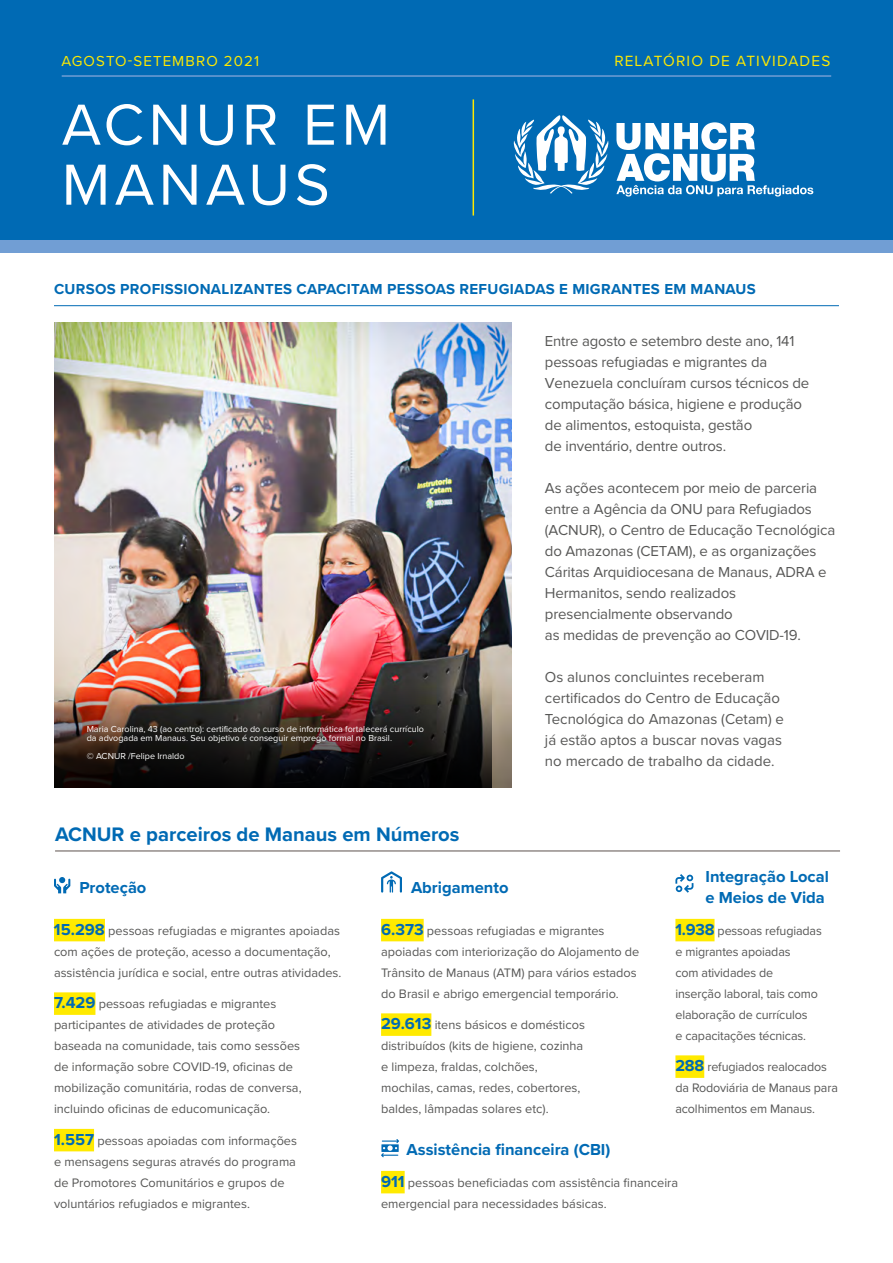
<style>
.page{position:relative;width:893px;height:1263px;background:#fff}
.page>*{position:absolute;margin:0;border:0;box-sizing:border-box;transform-origin:0 0}
.t1{font:60px/60px "Proxima Nova";letter-spacing:.075em;color:#fff}
.t2{font:700 20.25px "Proxima Nova";color:#006ab4}
.t3{font:700 16.5px/21px "Proxima Nova";color:#006ab4}
.t4{font:15.3px "Proxima Nova";letter-spacing:.075em;color:#ffea00}
.t5{font:15px/21px "Proxima Nova";letter-spacing:-.01em;color:#575756}
.t6{font:700 15px "Proxima Nova";letter-spacing:.02em;color:#006ab4}
.t7{font:15px "Proxima Nova";letter-spacing:.075em;color:#ffea00}
.t8{font:12.75px/21px "Proxima Nova";color:#575756}
.t9{font:9px/9.1px "Proxima Nova";color:#fff}
.s1{font-weight:700;font-size:16.5px;color:#006ab4}
</style>
<div class="page">
<img style="left:54px;top:322px;width:458px;height:466px">
<hr style="left:54px;top:305px;width:785px;height:1px;background:#006ab4">
<img style="left:54px;top:657px;width:438px;height:131px">
<hr style="left:55px;top:850px;width:785px;height:1px;background:#5d514d">
<div style="left:54px;top:919px;width:51px;height:22px;background:#ffea00"></div>
<div style="left:54px;top:992px;width:41px;height:23px;background:#ffea00"></div>
<div style="left:54px;top:1129px;width:40px;height:22px;background:#ffea00"></div>
<svg style="left:54px;top:877px;width:16px;height:16px"></svg>
<div style="left:381px;top:1171px;width:24px;height:22px;background:#ffea00"></div>
<svg style="left:381px;top:1139px;width:18px;height:18px"></svg>
<svg style="left:381px;top:871px;width:21px;height:22px"></svg>
<div style="left:675px;top:919px;width:39px;height:22px;background:#ffea00"></div>
<div style="left:675px;top:1055px;width:29px;height:23px;background:#ffea00"></div>
<svg style="left:675px;top:874px;width:18px;height:19px"></svg>
<div style="left:381px;top:919px;width:43px;height:22px;background:#ffea00"></div>
<div style="left:381px;top:1013px;width:50px;height:23px;background:#ffea00"></div>
<div style="left:0;top:0;width:893px;height:244px;background:#006ab4"></div>
<hr style="left:473px;top:99px;width:1px;height:117px;background:#ffe900">
<svg style="left:513px;top:115px;width:96px;height:79px"></svg>
<svg style="left:616px;top:122px;width:197px;height:75px"></svg>
<div style="left:0;top:240px;width:893px;height:13px;background:#719ed4"></div>
<hr style="left:62px;top:75px;width:769px;height:2px;background:#719ed4">
<p class="t7" style="left:61px;top:50px;width:199px">AGOSTO-SETEMBRO 2021</p>
<p class="t4" style="left:614px;top:49px;width:217px">RELATÓRIO DE ATIVIDADES</p>
<h1 class="t1" style="left:62px;top:92px;width:330px">ACNUR EM<br>MANAUS</h1>
<p class="t6" style="left:54px;top:278px;width:703px">CURSOS PROFISSIONALIZANTES CAPACITAM PESSOAS REFUGIADAS E MIGRANTES EM MANAUS</p>
<p class="t9" style="left:87px;top:724px;width:339px">Maria Carolina, 43 (ao centro): certificado do curso de informática fortalecerá currículo da advogada em Manaus. Seu objetivo é conseguir emprego formal no Brasil.</p>
<p class="t9" style="left:87px;top:751px;width:99px">© ACNUR /Felipe Irnaldo</p>
<p class="t5" style="left:545px;top:330px;width:266px">Entre agosto e setembro deste ano, 141 pessoas refugiadas e migrantes da Venezuela concluíram cursos técnicos de computação básica, higiene e produção de alimentos, estoquista, gestão<br>de inventário, dentre outros.</p>
<p class="t5" style="left:545px;top:479px;width:292px">As ações acontecem por meio de parceria entre a Agência da ONU para Refugiados (ACNUR), o Centro de Educação Tecnológica do Amazonas (CETAM), e as organizações Cáritas Arquidiocesana de Manaus, ADRA e Hermanitos, sendo realizados presencialmente observando<br>as medidas de prevenção ao COVID-19.</p>
<p class="t5" style="left:545px;top:667px;width:241px">Os alunos concluintes receberam certificados do Centro de Educação Tecnológica do Amazonas (Cetam) e já estão aptos a buscar novas vagas no mercado de trabalho da cidade.</p>
<h2 class="t2" style="left:55px;top:819px;width:406px">ACNUR e parceiros de Manaus em Números</h2>
<p class="t3" style="left:79px;top:876px;width:69px">Proteção</p>
<p class="t8" style="left:54px;top:919px;width:289px"><span class="s1">15.298</span> pessoas refugiadas e migrantes apoiadas com ações de proteção, acesso a documentação, assistência jurídica e social, entre outras atividades.</p>
<p class="t8" style="left:54px;top:993px;width:249px"><span class="s1">7.429</span> pessoas refugiadas e migrantes participantes de atividades de proteção baseada na comunidade, tais como sessões de informação sobre COVID-19, oficinas de mobilização comunitária, rodas de conversa, incluindo oficinas de educomunicação.</p>
<p class="t8" style="left:54px;top:1129px;width:245px"><span class="s1">1.557</span> pessoas apoiadas com informações e mensagens seguras através do programa de Promotores Comunitários e grupos de voluntários refugiados e migrantes.</p>
<p class="t3" style="left:411px;top:876px;width:99px">Abrigamento</p>
<p class="t3" style="left:705px;top:866px;width:125px">Integração Local e Meios de Vida</p>
<p class="t8" style="left:675px;top:919px;width:148px"><span class="s1">1.938</span> pessoas refugiadas e migrantes apoiadas<br>com atividades de inserção laboral, tais como elaboração de currículos<br>e capacitações técnicas.</p>
<p class="t8" style="left:675px;top:1056px;width:164px"><span class="s1">288</span> refugiados realocados da Rodoviária de Manaus para acolhimentos em Manaus.</p>
<p class="t8" style="left:381px;top:919px;width:260px"><span class="s1">6.373</span> pessoas refugiadas e migrantes apoiadas com interiorização do Alojamento de Trânsito de Manaus (ATM) para vários estados do Brasil e abrigo emergencial temporário.</p>
<p class="t8" style="left:381px;top:1014px;width:205px"><span class="s1">29.613</span> itens básicos e domésticos distribuídos (kits de higiene, cozinha e limpeza, fraldas, colchões, mochilas, camas, redes, cobertores, baldes, lâmpadas solares etc).</p>
<p class="t3" style="left:407px;top:1139px;width:205px">Assistência financeira (CBI)</p>
<p class="t8" style="left:381px;top:1171px;width:299px"><span class="s1">911</span> pessoas beneficiadas com assistência financeira emergencial para necessidades básicas.</p>
</div>
